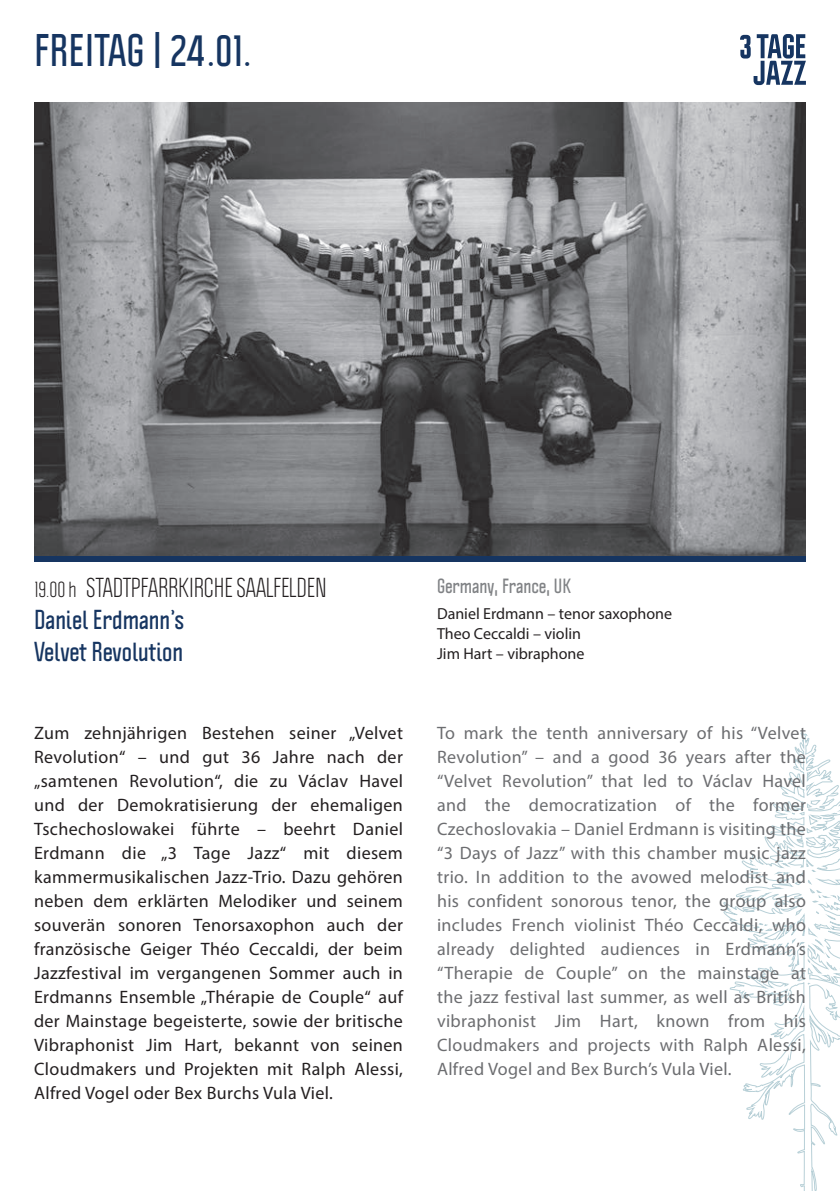
<style>
.page{position:relative;width:840px;height:1191px;background:#fff}
.page>*{position:absolute;margin:0;border:0;box-sizing:border-box;transform-origin:0 0}
.t1{font:700 condensed 40px "Politica";color:#163561}
.t2{font:700 condensed 24px/32px "Politica";color:#163561}
.t3{font:18px/24px "Myriad Pro";letter-spacing:.02em;color:#231f20;text-align:justify}
.t4{font:18px/24px "Myriad Pro";letter-spacing:.02em;color:#6c6d70;text-align:justify}
.t5{font:700 condensed 18px "Politica";color:#808285}
.t6{font:16px/20px "Myriad Pro";color:#231f20}
.s1{font-weight:400;font-stretch:normal;font-size:20px;color:#231f20}
.s2{font-weight:400;font-stretch:normal;color:#231f20}
</style>
<div class="page">
<svg style="left:723px;top:732px;width:116px;height:459px"></svg>
<img style="left:34px;top:102px;width:771px;height:454px">
<div style="left:34px;top:556px;width:771px;height:5px;background:#163561"></div>
<svg style="left:740px;top:34px;width:65px;height:51px"></svg>
<h1 class="t1" style="left:34px;top:20px;width:219px">FREITAG | 24.01.</h1>
<h2 class="t2" style="left:34px;top:570px;width:294px"><span class="s1">19.00 h</span> <span class="s2">STADTPFARRKIRCHE SAALFELDEN<br></span>Daniel Erdmann’s<br>Velvet Revolution</h2>
<p class="t5" style="left:437px;top:572px;width:135px">Germany, France, UK</p>
<p class="t6" style="left:437px;top:603px;width:236px">Daniel Erdmann – tenor saxophone<br>Theo Ceccaldi – violin<br>Jim Hart – vibraphone</p>
<p class="t3" style="left:34px;top:720px;width:370px">Zum zehnjährigen Bestehen seiner „Velvet Revolution“ – und gut 36 Jahre nach der „samtenen Revolution“, die zu Václav Havel und der Demokratisierung der ehemaligen Tschechoslowakei führte – beehrt Daniel Erdmann die „3 Tage Jazz“ mit diesem kammermusikalischen Jazz-Trio. Dazu gehören neben dem erklärten Melodiker und seinem souverän sonoren Tenorsaxophon auch der französische Geiger Théo Ceccaldi, der beim Jazzfestival im vergangenen Sommer auch in Erdmanns Ensemble „Thérapie de Couple“ auf der Mainstage begeisterte, sowie der britische Vibraphonist Jim Hart, bekannt von seinen Cloudmakers und Projekten mit Ralph Alessi, Alfred Vogel oder Bex Burchs Vula Viel.</p>
<p class="t4" style="left:437px;top:720px;width:370px">To mark the tenth anniversary of his “Velvet Revolution” – and a good 36 years after the “Velvet Revolution” that led to Václav Havel and the democratization of the former Czechoslovakia – Daniel Erdmann is visiting the “3 Days of Jazz” with this chamber music jazz trio. In addition to the avowed melodist and his confident sonorous tenor, the group also includes French violinist Théo Ceccaldi, who already delighted audiences in Erdmann’s “Therapie de Couple” on the mainstage at the jazz festival last summer, as well as British vibraphonist Jim Hart, known from his Cloudmakers and projects with Ralph Alessi, Alfred Vogel and Bex Burch’s Vula Viel.</p>
</div>
